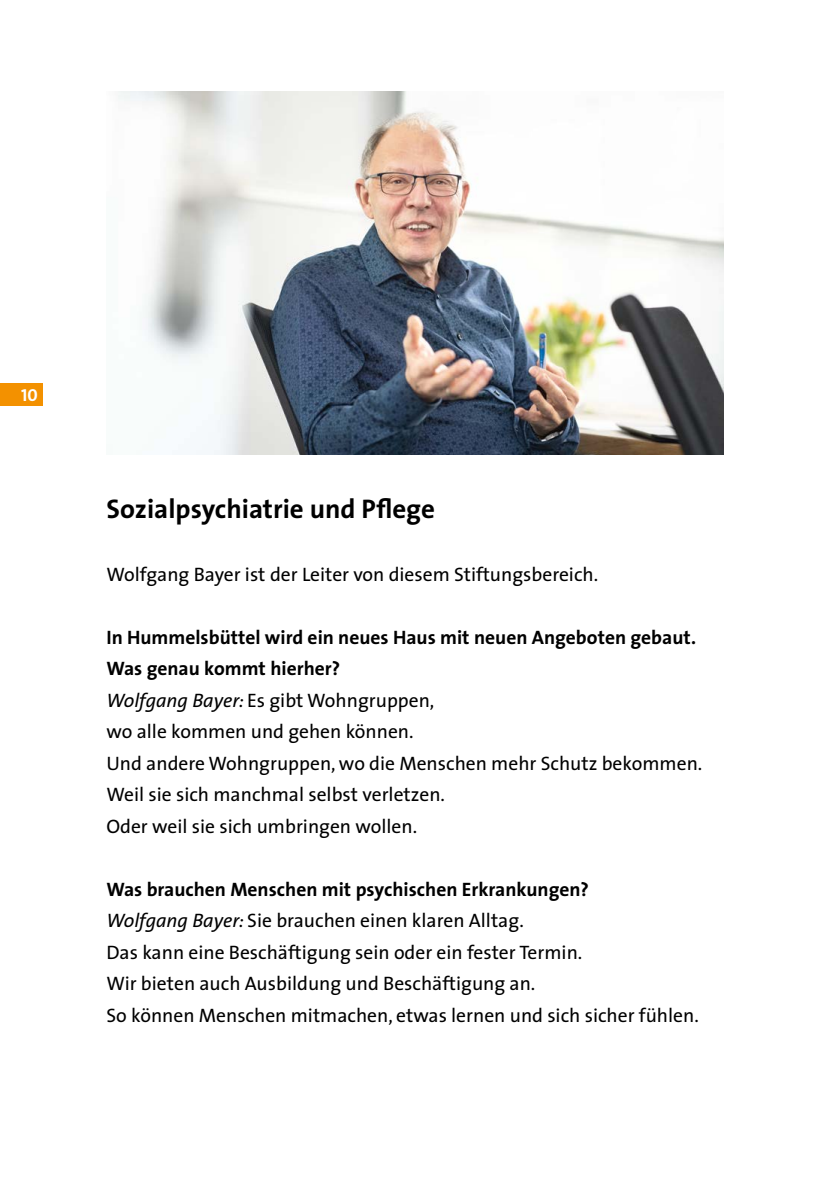
<style>
.page{position:relative;width:830px;height:1191px;background:#fff}
.page>*{position:absolute;margin:0;border:0;box-sizing:border-box;transform-origin:0 0}
.t1{font:700 27px "The Sans";color:#000}
.t2{font:19.5px/31.5px "The Sans";color:#000}
.t3{font:17.4px "The Sans Bold Caps";color:#fff}
.s1{font-weight:700}
.s2{font-style:italic}
</style>
<div class="page">
<div style="left:0;top:383px;width:43px;height:22px;background:#f39100"></div>
<img style="left:118px;top:91px;width:605px;height:363px">
<p class="t3" style="left:21px;top:380px;width:18px">10</p>
<h2 class="t1" style="left:106px;top:486px;width:330px">Sozialpsychiatrie und Pflege</h2>
<p class="t2" style="left:106px;top:557px;width:493px">Wolfgang Bayer ist der Leiter von diesem Stiftungsbereich.</p>
<p class="t2" style="left:106px;top:620px;width:597px"><span class="s1">In Hummelsbüttel wird ein neues Haus mit neuen Angeboten gebaut.<br>Was genau kommt hierher?<br></span><span class="s2">Wolfgang Bayer:</span> Es gibt Wohngruppen,<br>wo alle kommen und gehen können.<br>Und andere Wohngruppen, wo die Menschen mehr Schutz bekommen.<br>Weil sie sich manchmal selbst verletzen.<br>Oder weil sie sich umbringen wollen.</p>
<p class="t2" style="left:106px;top:872px;width:593px"><span class="s1">Was brauchen Menschen mit psychischen Erkrankungen?<br></span><span class="s2">Wolfgang Bayer:</span> Sie brauchen einen klaren Alltag.<br>Das kann eine Beschäftigung sein oder ein fester Termin.<br>Wir bieten auch Ausbildung und Beschäftigung an.<br>So können Menschen mitmachen, etwas lernen und sich sicher fühlen.</p>
</div>
